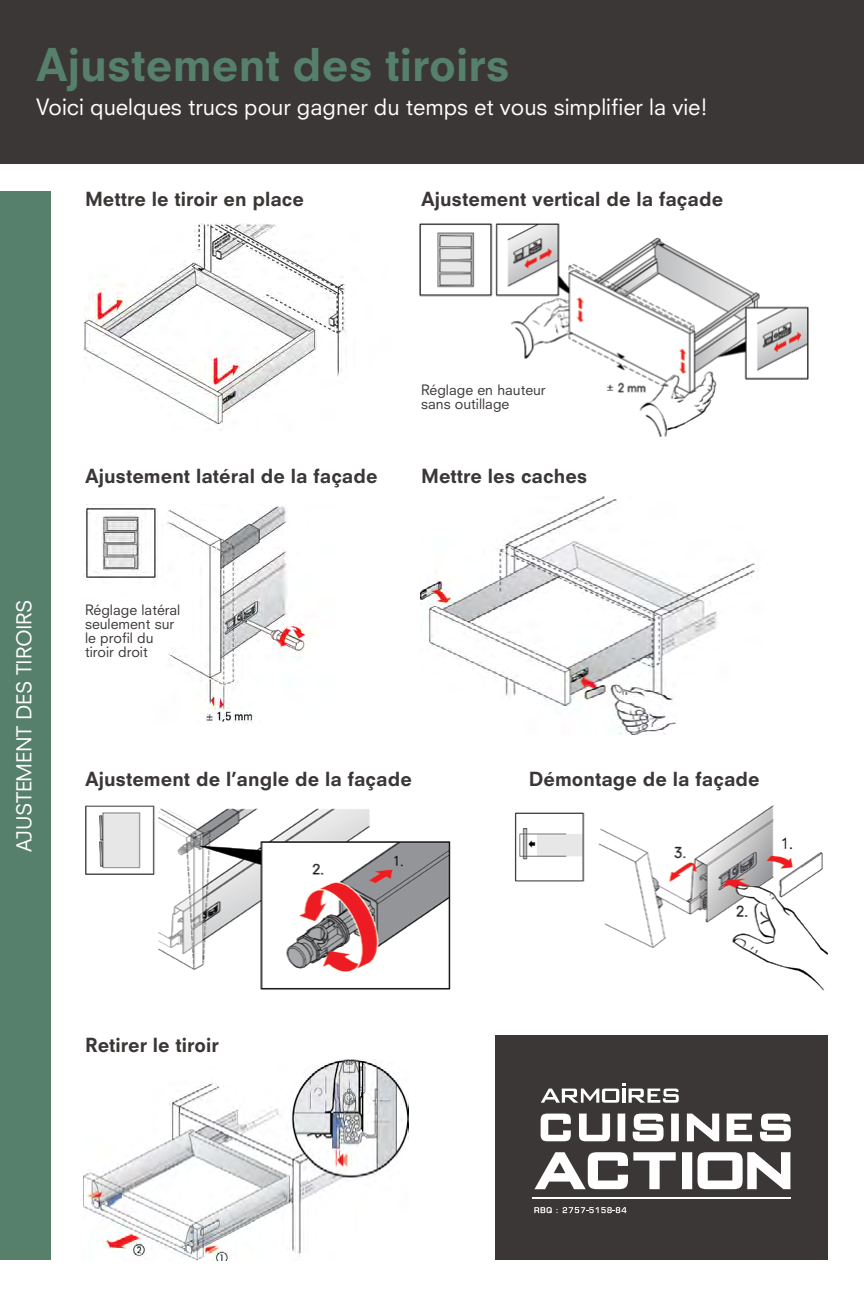
<style>
.page{position:relative;width:864px;height:1296px;background:#fff}
.page>*{position:absolute;margin:0;border:0;box-sizing:border-box;transform-origin:0 0}
.t1{font:800 44px "Neuzeit SLT Std";color:#56806c}
.t2{font:22px "Neuzeit SLT Std";color:#fff}
.t3{font:20px "Neuzeit SLT Std";letter-spacing:-.015em;color:#fff}
.t4{font:800 19px "Neuzeit SLT Std";color:#3b3736}
.t5{font:14px/14px "Neuzeit SLT Std";color:#3b3736}
</style>
<div class="page">
<div style="left:495px;top:1035px;width:333px;height:225px;background:#3b3736"></div>
<div style="left:0;top:0;width:864px;height:163px;background:#3b3736"></div>
<img style="left:83px;top:224px;width:264px;height:207px">
<img style="left:419px;top:223px;width:390px;height:214px">
<div style="left:0;top:191px;width:50px;height:1069px;background:#56806c"></div>
<img style="left:83px;top:504px;width:223px;height:219px">
<img style="left:421px;top:496px;width:337px;height:238px">
<img style="left:85px;top:805px;width:366px;height:184px">
<img style="left:514px;top:805px;width:314px;height:186px">
<img style="left:83px;top:1060px;width:326px;height:200px">
<svg style="left:541px;top:1114px;width:30px;height:27px"></svg>
<svg style="left:579px;top:1114px;width:31px;height:27px"></svg>
<svg style="left:618px;top:1114px;width:7px;height:27px"></svg>
<svg style="left:633px;top:1114px;width:31px;height:27px"></svg>
<svg style="left:671px;top:1114px;width:8px;height:27px"></svg>
<svg style="left:687px;top:1114px;width:32px;height:27px"></svg>
<svg style="left:727px;top:1114px;width:25px;height:27px"></svg>
<svg style="left:760px;top:1114px;width:31px;height:27px"></svg>
<svg style="left:682px;top:1152px;width:10px;height:37px"></svg>
<svg style="left:698px;top:1152px;width:92px;height:37px"></svg>
<svg style="left:541px;top:1083px;width:138px;height:20px"></svg>
<svg style="left:534px;top:1152px;width:142px;height:37px"></svg>
<hr style="left:532px;top:1197px;width:259px;height:2px;background:#fff">
<svg style="left:534px;top:1207px;width:23px;height:6px"></svg>
<svg style="left:563px;top:1207px;width:63px;height:6px"></svg>
<h1 class="t1" style="left:36px;top:38px;width:475px">Ajustement des tiroirs</h1>
<p class="t2" style="left:36px;top:94px;width:673px">Voici quelques trucs pour gagner du temps et vous simplifier la vie!</p>
<p class="t4" style="left:85px;top:187px;width:220px">Mettre le tiroir en place</p>
<p class="t4" style="left:421px;top:187px;width:304px">Ajustement vertical de la façade</p>
<p class="t5" style="left:421px;top:383px;width:126px">Réglage en hauteur sans outillage</p>
<p class="t3" style="left:12px;top:852px;width:254px;rotate:-90deg">AJUSTEMENT DES TIROIRS</p>
<p class="t4" style="left:85px;top:464px;width:294px">Ajustement latéral de la façade</p>
<p class="t4" style="left:421px;top:464px;width:168px">Mettre les caches</p>
<p class="t5" style="left:85px;top:603px;width:97px">Réglage latéral seulement sur le profil du tiroir droit</p>
<p class="t4" style="left:85px;top:768px;width:328px">Ajustement de l’angle de la façade</p>
<p class="t4" style="left:529px;top:768px;width:233px">Démontage de la façade</p>
<p class="t4" style="left:85px;top:1033px;width:135px">Retirer le tiroir</p>
</div>
